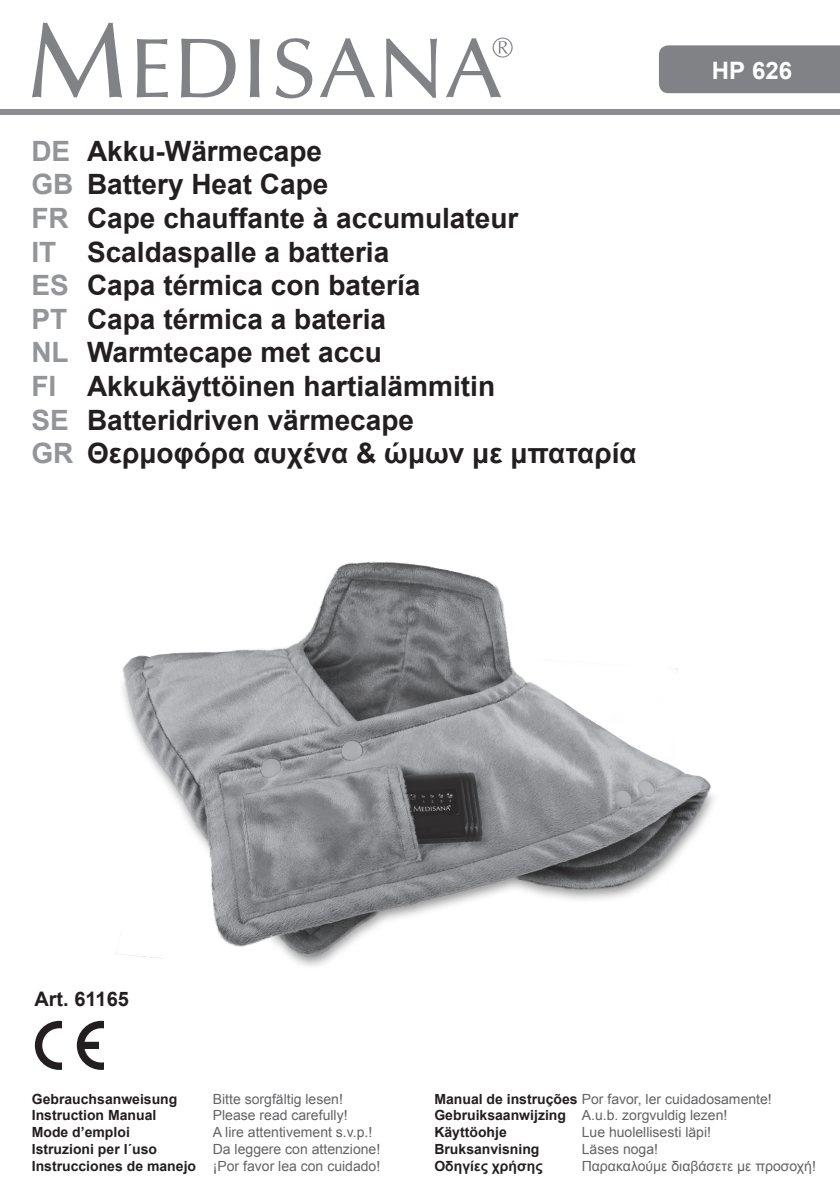
<style>
.page{position:relative;width:840px;height:1191px;background:#fff}
.page>*{position:absolute;margin:0;border:0;box-sizing:border-box;transform-origin:0 0}
.t1{font:700 28px/33.6px "Arial";color:#231f20}
.t2{font:700 28px/33.6px "Arial";color:#939598}
.t3{font:700 24px "Arial";color:#fff}
.t4{font:700 20px "Arial";color:#231f20}
.t5{font:14px/16.8px "Arial";color:#636366}
.t6{font:700 14px/16.8px "Arial";color:#231f20}
.s1{font-weight:400;color:#636366}
</style>
<div class="page">
<svg style="left:35px;top:1020px;width:27px;height:50px"></svg>
<svg style="left:77px;top:1020px;width:27px;height:50px"></svg>
<img style="left:116px;top:561px;width:598px;height:405px">
<svg style="left:32px;top:23px;width:480px;height:75px"></svg>
<div style="left:0;top:109px;width:839px;height:6px;background:#8b8d90"></div>
<div style="left:659px;top:45px;width:180px;height:48px;background:#808285"></div>
<p class="t2" style="left:31px;top:135px;width:44px">DE<br>GB<br>FR<br>IT<br>ES<br>PT<br>NL<br>FI<br>SE<br>GR</p>
<p class="t1" style="left:87px;top:135px;width:551px">Akku-Wärmecape<br>Battery Heat Cape<br>Cape chauffante à accumulateur<br>Scaldaspalle a batteria<br>Capa térmica con batería<br>Capa térmica a bateria<br>Warmtecape met accu<br>Akkukäyttöinen hartialämmitin<br>Batteridriven värmecape<br>Θερμοφόρα αυχένα &amp; ώμων με μπαταρία</p>
<p class="t3" style="left:711px;top:54px;width:82px">HP 626</p>
<p class="t4" style="left:34px;top:986px;width:96px">Art. 61165</p>
<p class="t6" style="left:32px;top:1090px;width:166px">Gebrauchsanweisung<br>Instruction Manual<br>Mode d’emploi<br>Istruzioni per l´uso<br>Instrucciones de manejo</p>
<p class="t5" style="left:213px;top:1090px;width:169px">Bitte sorgfältig lesen!<br>Please read carefully!<br>A lire attentivement s.v.p.!<br>Da leggere con attenzione! ¡Por favor lea con cuidado!</p>
<p class="t6" style="left:434px;top:1090px;width:339px">Manual de instruções <span class="s1">Por favor, ler cuidadosamente!<br></span>Gebruiksaanwijzing<br>Käyttöohje<br>Bruksanvisning<br>Οδηγίες χρήσης</p>
<p class="t5" style="left:581px;top:1107px;width:235px">A.u.b. zorgvuldig lezen!<br>Lue huolellisesti läpi!<br>Läses noga!<br>Παρακαλούμε διαβάσετε με προσοχή!</p>
</div>
